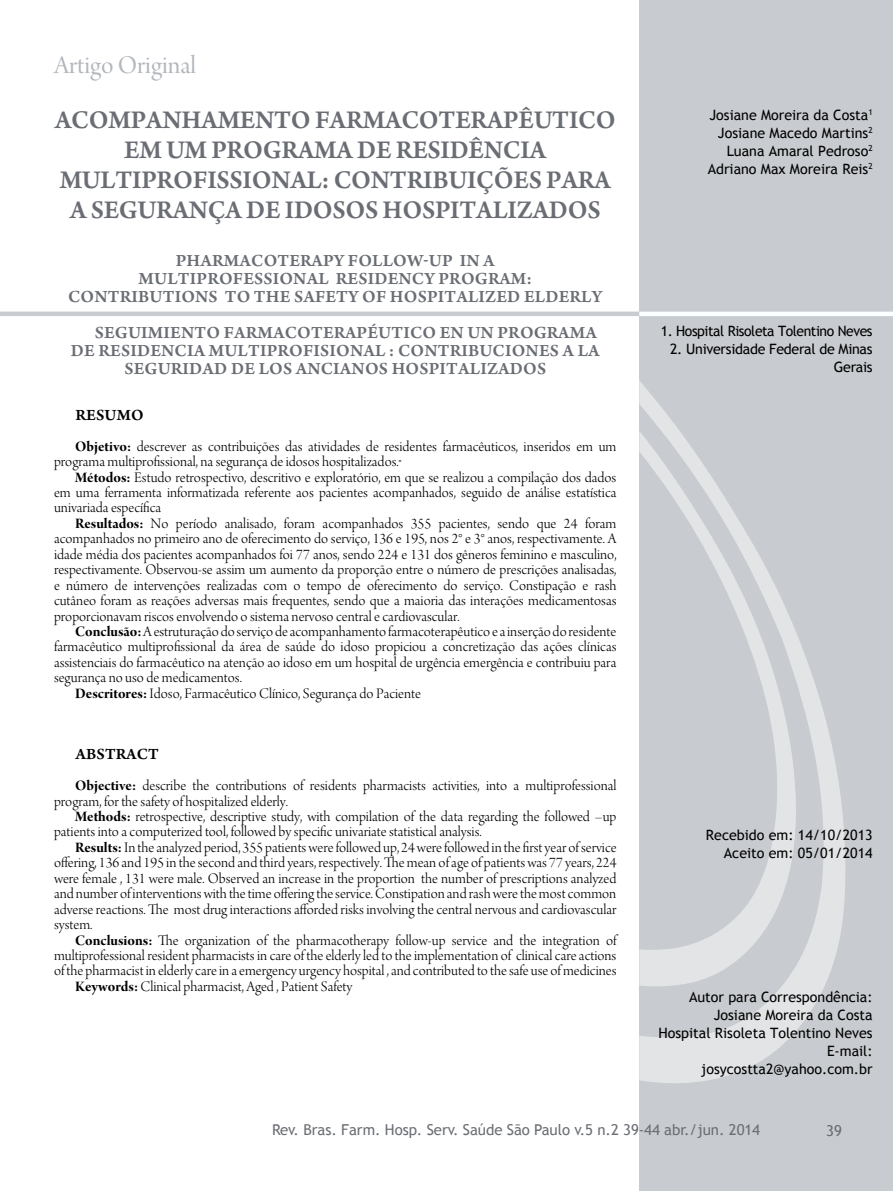
<style>
.page{position:relative;width:893px;height:1191px;background:#fff}
.page>*{position:absolute;margin:0;border:0;box-sizing:border-box;transform-origin:0 0}
.t1{font:27px/30px "Arno Pro Smbd Sm Text";letter-spacing:-.01em;color:#6a6e74;text-align:center}
.t2{font:27px "Arno Pro Display";color:#b2b7bd}
.t3{font:18px "Arno Pro Smbd Sm Text";letter-spacing:.01em;color:#6a6e74}
.t4{font:16.5px "Arno Pro Smbd Sm Text";letter-spacing:.01em;color:#000}
.t5{font:15.45px/15.5px "Arno Pro Light Display";color:#000}
.t6{font:15px "Trebuchet MS";letter-spacing:-.005em;color:#6a6e74}
.t7{font:14.25px/18px "Trebuchet MS";color:#000;text-align:right}
.t8{font:14.25px/18px "Trebuchet MS";letter-spacing:-.02em;color:#000;text-align:right}
.t9{font:14.25px "Trebuchet MS";letter-spacing:-.03em;color:#000}
.s1{font-family:"Arno Pro Bold Display"}
</style>
<div class="page">
<div style="left:639px;top:0;width:253px;height:1191px;background:#c8cbcf"></div>
<svg style="left:639px;top:381px;width:207px;height:702px"></svg>
<svg style="left:639px;top:431px;width:157px;height:557px"></svg>
<hr style="left:0;top:312px;width:892px;height:4px;background:#c8cbcf">
<hr style="left:639px;top:312px;width:253px;height:4px;background:#faffff">
<h1 class="t2" style="left:54px;top:50px;width:144px">Artigo Original</h1>
<h1 class="t1" style="left:55px;top:106px;width:562px">ACOMPANHAMENTO FARMACOTERAPÊUTICO EM UM PROGRAMA DE RESIDÊNCIA MULTIPROFISSIONAL: CONTRIBUIÇÕES PARA A SEGURANÇA DE IDOSOS HOSPITALIZADOS</h1>
<p class="t3" style="left:176px;top:250px;width:89px">PHARMACOTERAP</p>
<p class="t3" style="left:334px;top:250px;width:27px">Y FOLLO</p>
<p class="t3" style="left:407px;top:250px;width:89px">W-UP IN A</p>
<p class="t3" style="left:139px;top:268px;width:13px">MULTIPROFESSION</p>
<p class="t3" style="left:307px;top:268px;width:41px">AL RESIDENC</p>
<p class="t3" style="left:424px;top:268px;width:28px">Y PROGRAM</p>
<p class="t3" style="left:526px;top:268px;width:7px">:</p>
<p class="t3" style="left:68px;top:286px;width:13px">CONTRIBUTIONS</p>
<p class="t3" style="left:225px;top:286px;width:43px">TO THE</p>
<p class="t3" style="left:294px;top:286px;width:108px">SAFETY OF HOSPIT</p>
<p class="t3" style="left:456px;top:286px;width:23px">ALIZED</p>
<p class="t3" style="left:524px;top:286px;width:13px">ELDERL</p>
<p class="t3" style="left:592px;top:286px;width:12px">Y</p>
<p class="t3" style="left:95px;top:322px;width:13px">SEGUIMIENTO</p>
<p class="t3" style="left:224px;top:322px;width:74px">FARMACOTERAP</p>
<p class="t3" style="left:367px;top:322px;width:24px">ÉUTICO</p>
<p class="t3" style="left:440px;top:322px;width:72px">ENUNPROGRAM</p>
<p class="t3" style="left:585px;top:322px;width:13px">A</p>
<p class="t3" style="left:71px;top:340px;width:40px">DE RESIDENCI</p>
<p class="t3" style="left:194px;top:340px;width:28px">A MULTIPROFISION</p>
<p class="t3" style="left:363px;top:340px;width:47px">AL : CONTRIBUCIONES</p>
<p class="t3" style="left:562px;top:340px;width:39px">A LA</p>
<p class="t3" style="left:124px;top:358px;width:12px">SEGURID</p>
<p class="t3" style="left:203px;top:358px;width:68px">ADDE LOS</p>
<p class="t3" style="left:296px;top:358px;width:69px">ANCIANOS</p>
<p class="t3" style="left:391px;top:358px;width:12px">HOSPIT</p>
<p class="t3" style="left:458px;top:358px;width:65px">ALIZADOS</p>
<p class="t4" style="left:75px;top:405px;width:70px">RESUMO</p>
<p class="t5" style="left:54px;top:439px;width:564px;text-indent:21px"><span class="s1">Objetivo:</span> descrever as contribuições das atividades de residentes farmacêuticos, inseridos em um programa multiprofissional, na segurança de idosos hospitalizados.</p>
<p class="t5" style="left:54px;top:470px;width:564px;text-align:justify;text-indent:21px"><span class="s1">Métodos:</span> Estudo retrospectivo, descritivo e exploratório, em que se realizou a compilação dos dados em uma ferramenta informatizada referente aos pacientes acompanhados, seguido de análise estatística univariada específica</p>
<p class="t5" style="left:54px;top:517px;width:564px;text-align:justify;text-indent:21px"><span class="s1">Resultados:</span> No período analisado, foram acompanhados 355 pacientes, sendo que 24 foram acompanhados no primeiro ano de oferecimento do serviço, 136 e 195, nos 2° e 3° anos, respectivamente. A idade média dos pacientes acompanhados foi 77 anos, sendo 224 e 131 dos gêneros feminino e masculino, respectivamente. Observou-se assim um aumento da proporção entre o número de prescrições analisadas, e número de intervenções realizadas com o tempo de oferecimento do serviço. Constipação e rash cutâneo foram as reações adversas mais frequentes, sendo que a maioria das interações medicamentosas proporcionavam riscos envolvendo o sistema nervoso central e cardiovascular.</p>
<p class="t5" style="left:75px;top:625px;width:542px"><span class="s1">Conclusão:</span> A estruturação do serviço de acompanhamento farmacoterapêutico e a inserção do residente</p>
<p class="t5" style="left:54px;top:640px;width:564px">farmacêutico multiprofissional da área de saúde do idoso propiciou a concretização das ações clínicas</p>
<p class="t5" style="left:54px;top:656px;width:564px">assistenciais do farmacêutico na atenção ao idoso em um hospital de urgência emergência e contribuiu para</p>
<p class="t5" style="left:54px;top:671px;width:189px">segurança no uso de medicamentos.</p>
<p class="t5" style="left:75px;top:687px;width:347px"><span class="s1">Descritores:</span> Idoso, Farmacêutico Clínico, Segurança do Paciente</p>
<p class="t4" style="left:75px;top:745px;width:23px">ABSTRACT</p>
<p class="t5" style="left:54px;top:779px;width:564px;text-indent:21px"><span class="s1">Objective:</span> describe the contributions of residents pharmacists activities, into a multiprofessional program, for the safety of hospitalized elderly.</p>
<p class="t5" style="left:54px;top:810px;width:564px;text-indent:21px"><span class="s1">Methods:</span> retrospective, descriptive study, with compilation of the data regarding the followed –up patients into a computerized tool, followed by specific univariate statistical analysis.</p>
<p class="t5" style="left:54px;top:841px;width:564px;text-align:justify;text-indent:21px"><span class="s1">Results:</span> In the analyzed period, 355 patients were followed up, 24 were followed in the first year of service offering, 136 and 195 in the second and third years, respectively. The mean of age of patients was 77 years, 224 were female , 131 were male. Observed an increase in the proportion the number of prescriptions analyzed and number of interventions with the time offering the service. Constipation and rash were the most common adverse reactions. The most drug interactions afforded risks involving the central nervous and cardiovascular system.</p>
<p class="t5" style="left:75px;top:933px;width:542px"><span class="s1">Conclusions:</span> The organization of the pharmacotherapy follow-up service and the integration of</p>
<p class="t5" style="left:54px;top:949px;width:564px">multiprofessional resident pharmacists in care of the elderly led to the implementation of clinical care actions</p>
<p class="t5" style="left:54px;top:964px;width:564px">of the pharmacist in elderly care in a emergency urgency hospital , and contributed to the safe use of medicines</p>
<p class="t5" style="left:75px;top:980px;width:279px"><span class="s1">Keywords:</span> Clinical pharmacist, Aged , Patient Safety</p>
<p class="t7" style="left:707px;top:106px;width:166px">Josiane Moreira da Costa<sup>1<br></sup>Josiane Macedo Martins<sup>2<br></sup>Luana Amaral Pedroso<sup>2<br></sup>Adriano Max Moreira Reis<sup>2</sup></p>
<p class="t9" style="left:660px;top:323px;width:213px">1. Hospital Risoleta Tolentino Neves</p>
<p class="t8" style="left:670px;top:340px;width:204px">2. Universidade Federal de Minas<br>Gerais</p>
<p class="t7" style="left:706px;top:826px;width:168px">Recebido em: 14/10/2013<br>Aceito em: 05/01/2014</p>
<p class="t7" style="left:658px;top:988px;width:216px">Autor para Correspondência:<br>Josiane Moreira da Costa<br>Hospital Risoleta Tolentino Neves<br>E-mail: josycostta2@yahoo.com.br</p>
<p class="t6" style="left:272px;top:1121px;width:489px">Rev. Bras. Farm. Hosp. Serv. Saúde São Paulo v.5 n.2 39-44 abr./jun. 2014</p>
<p class="t6" style="left:826px;top:1121px;width:17px">39</p>
</div>
